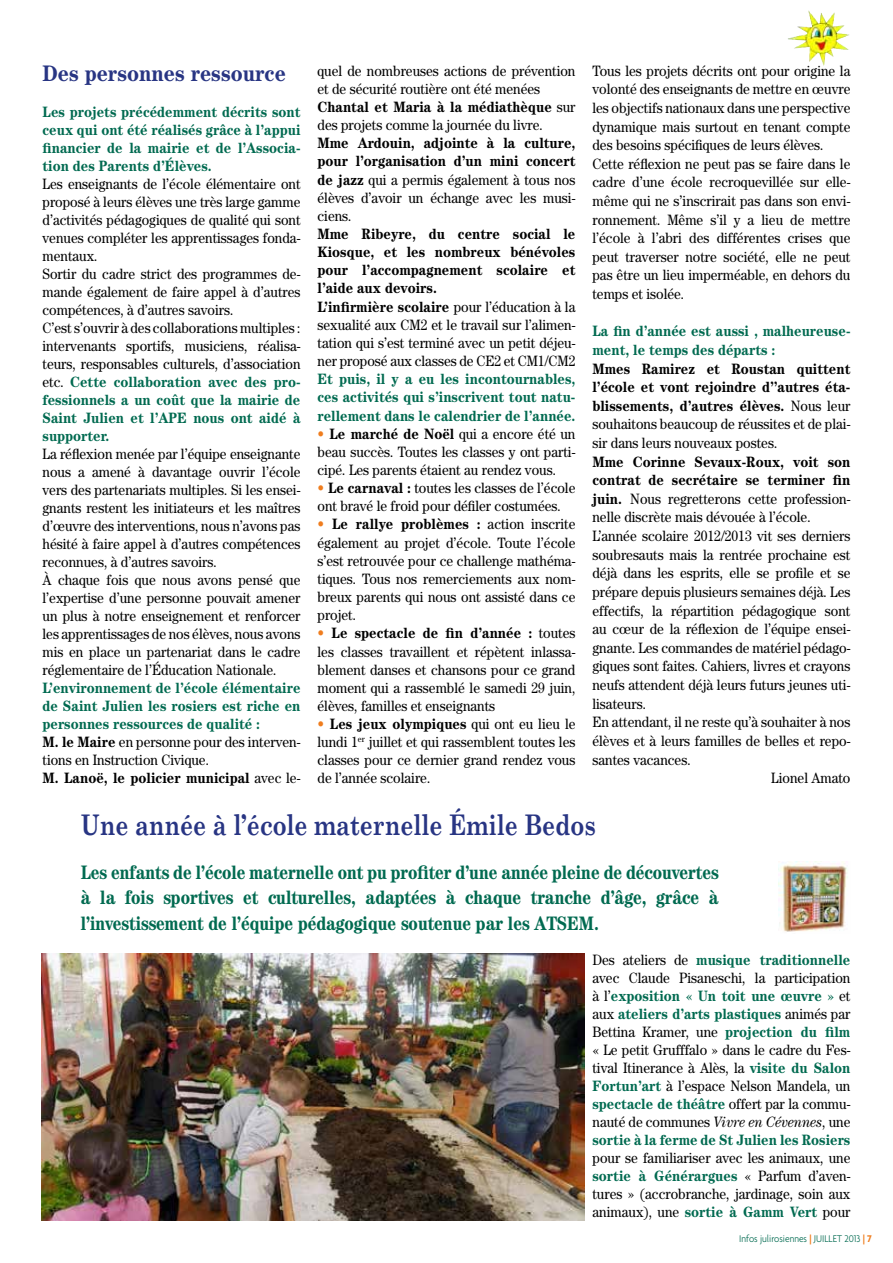
<style>
.page{position:relative;width:893px;height:1263px;background:#fff}
.page>*{position:absolute;margin:0;border:0;box-sizing:border-box;transform-origin:0 0}
.t1{font:700 28.5px "Century Schoolbook";color:#283583;scale:.8 1}
.t2{font:700 22.5px "Century";color:#283583;scale:.9 1}
.t3{font:700 condensed 19.5px/25.5px "Century";color:#006a50;text-align:justify}
.t4{font:15px/18px "Century";color:#000;text-align:justify;scale:.9 1}
.t5{font:700 15px/18px "Century";color:#006a50;text-align:justify;scale:.9 1}
.t6{font:700 15px/18.1px "Century";color:#000;text-align:justify;scale:.9 1}
.t7{font:300 10.5px "Agenda";color:#006a50;scale:.9 1}
.s1{font-weight:700}
.s2{font-weight:400}
.s3{color:#ef7d1e}
.s4{font-weight:700;color:#006a50}
.s5{color:#000}
.s6{font-weight:400;color:#000}
.s7{font-style:italic}
.s8{font-weight:700;color:#ef7d1e}
</style>
<div class="page">
<img style="left:42px;top:953px;width:542px;height:267px">
<img style="left:778px;top:861px;width:70px;height:71px">
<img style="left:788px;top:11px;width:61px;height:55px">
<p class="t4" style="left:317px;top:61px;width:288px;text-align:left">quel de nombreuses actions de prévention et de sécurité routière ont été menées <span class="s1">Chantal et Maria à la médiathèque</span> sur des projets comme la journée du livre.</p>
<p class="t6" style="left:317px;top:134px;width:288px">Mme Ardouin, adjointe à la culture, pour l’organisation d’un mini concert de jazz <span class="s2">qui a permis également à tous nos élèves d’avoir un échange avec les musi&shy;ciens.</span></p>
<p class="t4" style="left:317px;top:225px;width:288px;text-align:left"><span class="s1">Mme Ribeyre, du centre social le Kiosque, et les nombreux bénévoles pour l’accompagnement scolaire et l’aide aux devoirs.<br>L’infirmière scolaire</span> pour l’éducation à la sexualité aux CM2 et le travail sur l’alimen&shy;tation qui s’est terminé avec un petit déjeu&shy;ner proposé aux classes de CE2 et CM1/CM2</p>
<p class="t5" style="left:317px;top:370px;width:288px">Et puis, il y a eu les incontournables, ces activités qui s’inscrivent tout natu&shy;rellement dans le calendrier de l’année.</p>
<p class="t4" style="left:317px;top:424px;width:288px"><span class="s3">•</span> <span class="s1">Le marché de Noël</span> qui a encore été un beau succès. Toutes les classes y ont parti&shy;cipé. Les parents étaient au rendez vous.</p>
<p class="t4" style="left:317px;top:479px;width:288px"><span class="s3">•</span> <span class="s1">Le carnaval :</span> toutes les classes de l’école ont bravé le froid pour défiler costumées.</p>
<p class="t4" style="left:317px;top:515px;width:288px"><span class="s3">•</span> <span class="s1">Le rallye problèmes :</span> action inscrite également au projet d’école. Toute l’école s’est retrouvée pour ce challenge mathéma&shy;tiques. Tous nos remerciements aux nom&shy;breux parents qui nous ont assisté dans ce projet.</p>
<p class="t4" style="left:317px;top:624px;width:288px"><span class="s3">•</span> <span class="s1">Le spectacle de fin d’année :</span> toutes les classes travaillent et répètent inlassa&shy;blement danses et chansons pour ce grand moment qui a rassemblé le samedi 29 juin, élèves, familles et enseignants</p>
<p class="t4" style="left:317px;top:715px;width:288px"><span class="s3">•</span> <span class="s1">Les jeux olympiques</span> qui ont eu lieu le lundi 1<sup>er</sup> juillet et qui rassemblent toutes les classes pour ce dernier grand rendez vous de l’année scolaire.</p>
<p class="t4" style="left:592px;top:61px;width:288px;line-height:18.6px;text-align:left">Tous les projets décrits ont pour origine la volonté des enseignants de mettre en œuvre les objectifs nationaux dans une perspective dynamique mais surtout en tenant compte des besoins spécifiques de leurs élèves.<br>Cette réflexion ne peut pas se faire dans le cadre d’une école recroquevillée sur elle&shy;même qui ne s’inscrirait pas dans son envi&shy;ronnement. Même s’il y a lieu de mettre l’école à l’abri des différentes crises que peut traverser notre société, elle ne peut pas être un lieu imperméable, en dehors du temps et isolée.</p>
<p class="t5" style="left:592px;top:322px;width:288px;line-height:18.6px">La fin d’année est aussi , malheureuse&shy;ment, le temps des départs :</p>
<p class="t6" style="left:592px;top:359px;width:288px;line-height:18.6px">Mmes Ramirez et Roustan quittent l’école et vont rejoindre d’’autres éta&shy;blissements, d’autres élèves. <span class="s2">Nous leur souhaitons beaucoup de réussites et de plai&shy;sir dans leurs nouveaux postes.</span></p>
<p class="t6" style="left:592px;top:452px;width:288px">Mme Corinne Sevaux-Roux, voit son</p>
<p class="t6" style="left:592px;top:471px;width:288px">contrat de secrétaire se terminer fin</p>
<p class="t4" style="left:592px;top:489px;width:288px"><span class="s1">juin.</span> Nous regretterons cette profession-</p>
<p class="t4" style="left:592px;top:508px;width:244px">nelle discrète mais dévouée à l’école.</p>
<p class="t4" style="left:592px;top:527px;width:288px">L’année scolaire 2012/2013 vit ses derniers</p>
<p class="t4" style="left:592px;top:545px;width:288px">soubresauts mais la rentrée prochaine est</p>
<p class="t4" style="left:592px;top:564px;width:288px">déjà dans les esprits, elle se profile et se</p>
<p class="t4" style="left:592px;top:583px;width:288px">prépare depuis plusieurs semaines déjà. Les</p>
<p class="t4" style="left:592px;top:601px;width:288px">effectifs, la répartition pédagogique sont</p>
<p class="t4" style="left:592px;top:620px;width:288px">au cœur de la réflexion de l’équipe ensei-</p>
<p class="t4" style="left:592px;top:638px;width:288px">gnante. Les commandes de matériel pédago-</p>
<p class="t4" style="left:592px;top:657px;width:288px">giques sont faites. Cahiers, livres et crayons</p>
<p class="t4" style="left:592px;top:676px;width:288px">neufs attendent déjà leurs futurs jeunes uti-</p>
<p class="t4" style="left:592px;top:694px;width:61px">lisateurs.</p>
<p class="t4" style="left:592px;top:713px;width:288px">En attendant, il ne reste qu’à souhaiter à nos</p>
<p class="t4" style="left:592px;top:731px;width:288px">élèves et à leurs familles de belles et repo-</p>
<p class="t4" style="left:592px;top:750px;width:111px">santes vacances.</p>
<p class="t4" style="left:771px;top:769px;width:89px">Lionel Amato</p>
<h1 class="t1" style="left:81px;top:808px;width:645px">Une année à l’école maternelle Émile Bedos</h1>
<h3 class="t3" style="left:81px;top:859px;width:639px">Les enfants de l’école maternelle ont pu profiter d’une année pleine de découvertes à la fois sportives et culturelles, adaptées à chaque tranche d’âge, grâce à l’investissement de l’équipe pédagogique soutenue par les ATSEM.</h3>
<h2 class="t2" style="left:43px;top:60px;width:272px">Des personnes ressource</h2>
<p class="t5" style="left:43px;top:103px;width:288px">Les projets précédemment décrits sont ceux qui ont été réalisés grâce à l’appui financier de la mairie et de l’Associa&shy;tion des Parents d’Élèves.</p>
<p class="t4" style="left:43px;top:175px;width:288px;text-align:left">Les enseignants de l’école élémentaire ont proposé à leurs élèves une très large gamme d’activités pédagogiques de qualité qui sont venues compléter les apprentissages fonda&shy;mentaux.<br>Sortir du cadre strict des programmes de&shy;mande également de faire appel à d’autres compétences, à d’autres savoirs.<br>C’est s’ouvrir à des collaborations multiples : intervenants sportifs, musiciens, réalisa&shy;teurs, responsables culturels, d’association etc. <span class="s4">Cette collaboration avec des pro&shy;fessionnels a un coût que la mairie de Saint Julien et l’APE nous ont aidé à supporter.</span></p>
<p class="t4" style="left:43px;top:445px;width:288px;text-align:left">La réflexion menée par l’équipe enseignante nous a amené à davantage ouvrir l’école vers des partenariats multiples. Si les ensei&shy;gnants restent les initiateurs et les maîtres d’œuvre des interventions, nous n’avons pas hésité à faire appel à d’autres compétences reconnues, à d’autres savoirs.<br>À chaque fois que nous avons pensé que l’expertise d’une personne pouvait amener un plus à notre enseignement et renforcer les apprentissages de nos élèves, nous avons mis en place un partenariat dans le cadre réglementaire de l’Éducation Nationale.</p>
<p class="t5" style="left:43px;top:679px;width:288px;text-align:left">L’environnement de l’école élémentaire de Saint Julien les rosiers est riche en personnes ressources de qualité :<br><span class="s5">M. le Maire</span> <span class="s6">en personne pour des interven&shy;tions en Instruction Civique.<br></span><span class="s5">M. Lanoë, le policier municipal</span> <span class="s6">avec le-</span></p>
<p class="t4" style="left:592px;top:951px;width:288px">Des ateliers de <span class="s4">musique traditionnelle </span>avec Claude Pisaneschi, la participation à l’<span class="s4">exposition « Un toit une œuvre »</span> et aux <span class="s4">ateliers d’arts plastiques</span> animés par Bettina Kramer, une <span class="s4">projection du film </span>« Le petit Grufffalo » dans le cadre du Fes&shy;tival Itinerance à Alès, la <span class="s4">visite du Salon Fortun’art</span> à l’espace Nelson Mandela, un <span class="s4">spectacle de théâtre</span> offert par la commu&shy;nauté de communes <span class="s7">Vivre en Cévennes</span>, une <span class="s4">sortie à la ferme de St Julien les Rosiers</span></p>
<p class="t4" style="left:592px;top:1149px;width:288px">pour se familiariser avec les animaux, une <span class="s4">sortie à Générargues</span> « Parfum d’aven&shy;tures » (accrobranche, jardinage, soin aux animaux), une <span class="s4">sortie à Gamm Vert</span> pour</p>
<p class="t7" style="left:739px;top:1232px;width:89px">Infos julirosiennes <span class="s8">|</span> juillet</p>
<p class="t7" style="left:844px;top:1232px;width:32px">2013 <span class="s8">| 7</span></p>
</div>
